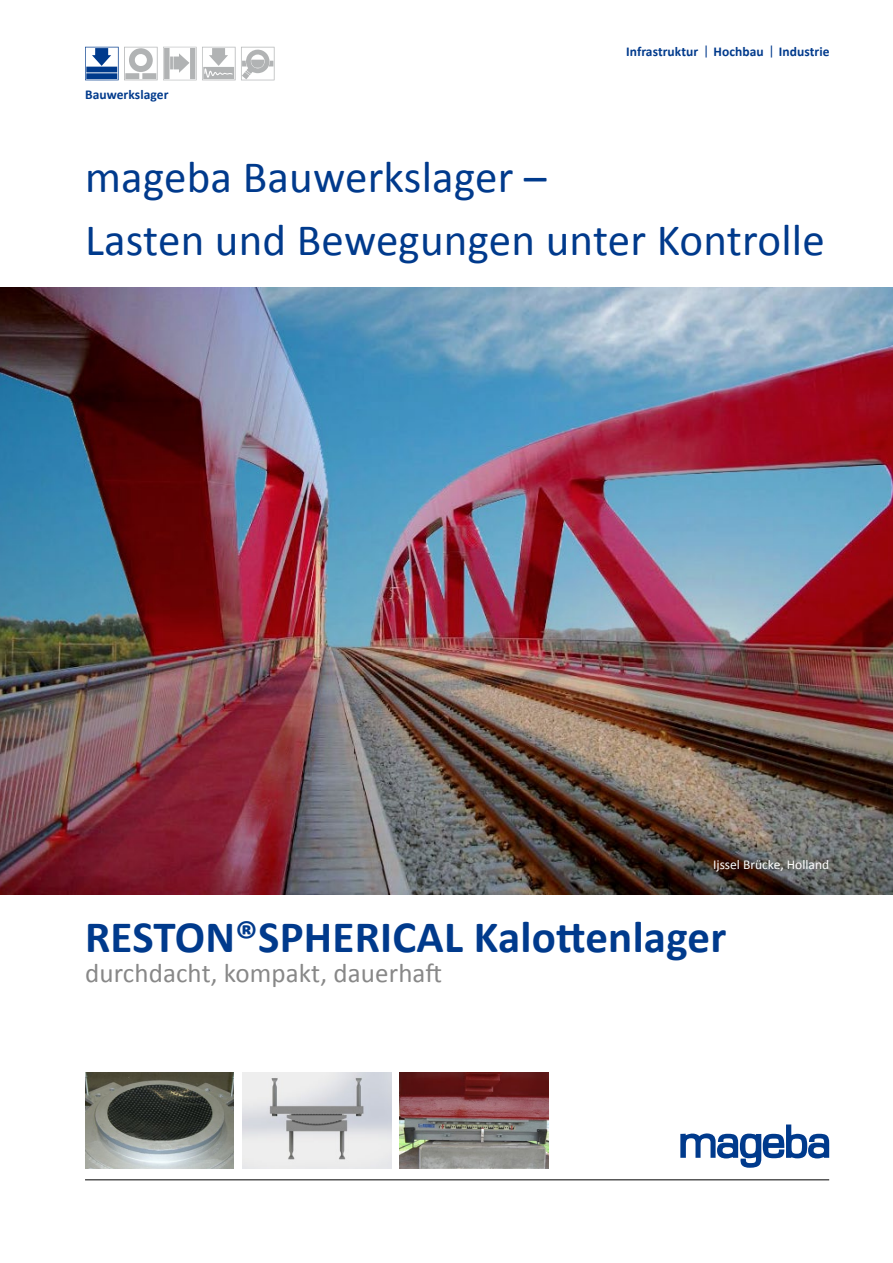
<style>
.page{position:relative;width:893px;height:1263px;background:#fff}
.page>*{position:absolute;margin:0;border:0;box-sizing:border-box;transform-origin:0 0}
.t1{font:45px/63px "Calibri";letter-spacing:.005em;color:#003a8c}
.t2{font:700 45px "Calibri";letter-spacing:.005em;color:#003a8c}
.t3{font:27px "Calibri";letter-spacing:.005em;color:#888}
.t4{font:700 13.5px "Calibri";letter-spacing:.005em;color:#003a8c}
.t5{font:13.5px "Calibri";color:#fff}
.s1{font-weight:400}
</style>
<div class="page">
<hr style="left:85px;top:1179px;width:744px;height:1px;background:#000">
<svg style="left:85px;top:47px;width:190px;height:34px"></svg>
<img style="left:0;top:287px;width:893px;height:608px">
<img style="left:85px;top:1073px;width:149px;height:95px">
<img style="left:400px;top:1073px;width:149px;height:95px">
<img style="left:242px;top:1073px;width:149px;height:95px">
<svg style="left:680px;top:1124px;width:149px;height:44px"></svg>
<p class="t4" style="left:85px;top:85px;width:85px">Bauwerkslager</p>
<p class="t4" style="left:626px;top:42px;width:205px">Infrastruktur <span class="s1">|</span> Hochbau <span class="s1">|</span> Industrie</p>
<p class="t1" style="left:85px;top:144px;width:741px">mageba Bauwerkslager –<br>Lasten und Bewegungen unter Kontrolle</p>
<p class="t5" style="left:713px;top:855px;width:118px">Ijssel Brücke, Holland</p>
<p class="t2" style="left:85px;top:905px;width:643px">RESTON®SPHERICAL Kalottenlager</p>
<p class="t3" style="left:85px;top:954px;width:359px">durchdacht, kompakt, dauerhaft</p>
</div>
